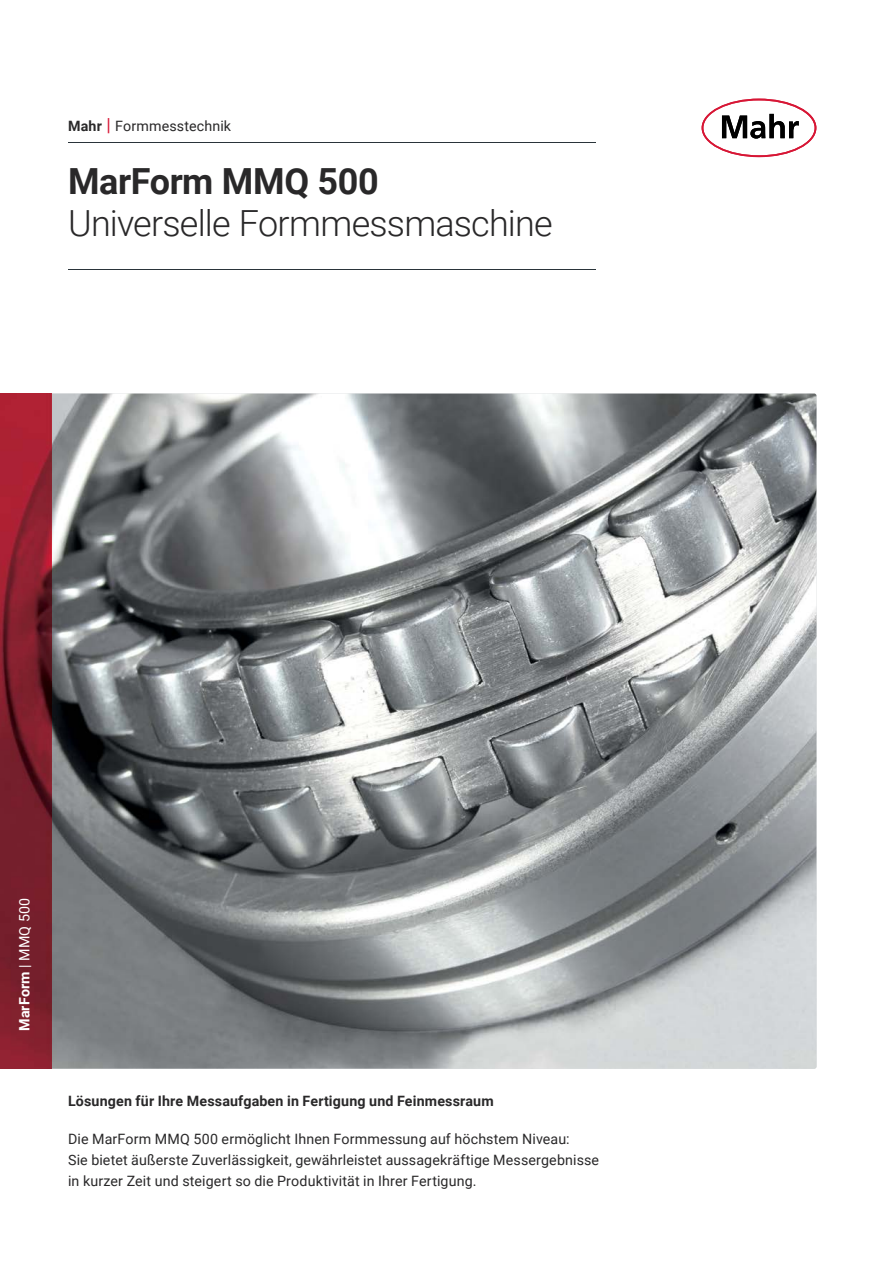
<style>
.page{position:relative;width:893px;height:1263px;background:#fff}
.page>*{position:absolute;margin:0;border:0;box-sizing:border-box;transform-origin:0 0}
.t1{font:300 36px "Roboto";letter-spacing:-.02em;color:#292829}
.t2{font:700 36px "Roboto";letter-spacing:-.01em;color:#292829}
.t3{font:14.25px/21px "Roboto";letter-spacing:.01em;color:#292829}
.t4{font:700 14.25px "Roboto";letter-spacing:.01em;color:#292829}
.t5{font:700 14.25px "Roboto";letter-spacing:.01em;color:#fff}
.s1{font-weight:700}
.s2{font-size:18px;color:#d71635}
.s3{font-weight:400}
</style>
<div class="page">
<img style="left:51px;top:394px;width:765px;height:675px">
<img style="left:0;top:394px;width:51px;height:675px">
<hr style="left:68px;top:269px;width:527px;height:1px;background:#2a343a">
<hr style="left:68px;top:142px;width:527px;height:1px;background:#2a343a">
<svg style="left:702px;top:99px;width:114px;height:58px"></svg>
<p class="t3" style="left:68px;top:115px;width:165px"><span class="s1">Mahr</span> <span class="s2">|</span> Formmesstechnik</p>
<h1 class="t2" style="left:68px;top:156px;width:312px">MarForm MMQ 500</h1>
<h1 class="t1" style="left:68px;top:198px;width:486px">Universelle Formmessmaschine</h1>
<p class="t5" style="left:14px;top:1031px;width:135px;rotate:-90deg">MarForm <span class="s3">| MMQ 500</span></p>
<p class="t4" style="left:68px;top:1091px;width:427px">Lösungen für Ihre Messaufgaben in Fertigung und Feinmessraum</p>
<p class="t3" style="left:68px;top:1127px;width:533px">Die MarForm MMQ 500 ermöglicht Ihnen Formmessung auf höchstem Niveau:<br>Sie bietet äußerste Zuverlässigkeit, gewährleistet aussagekräftige Messergebnisse in kurzer Zeit und steigert so die Produktivität in Ihrer Fertigung.</p>
</div>
